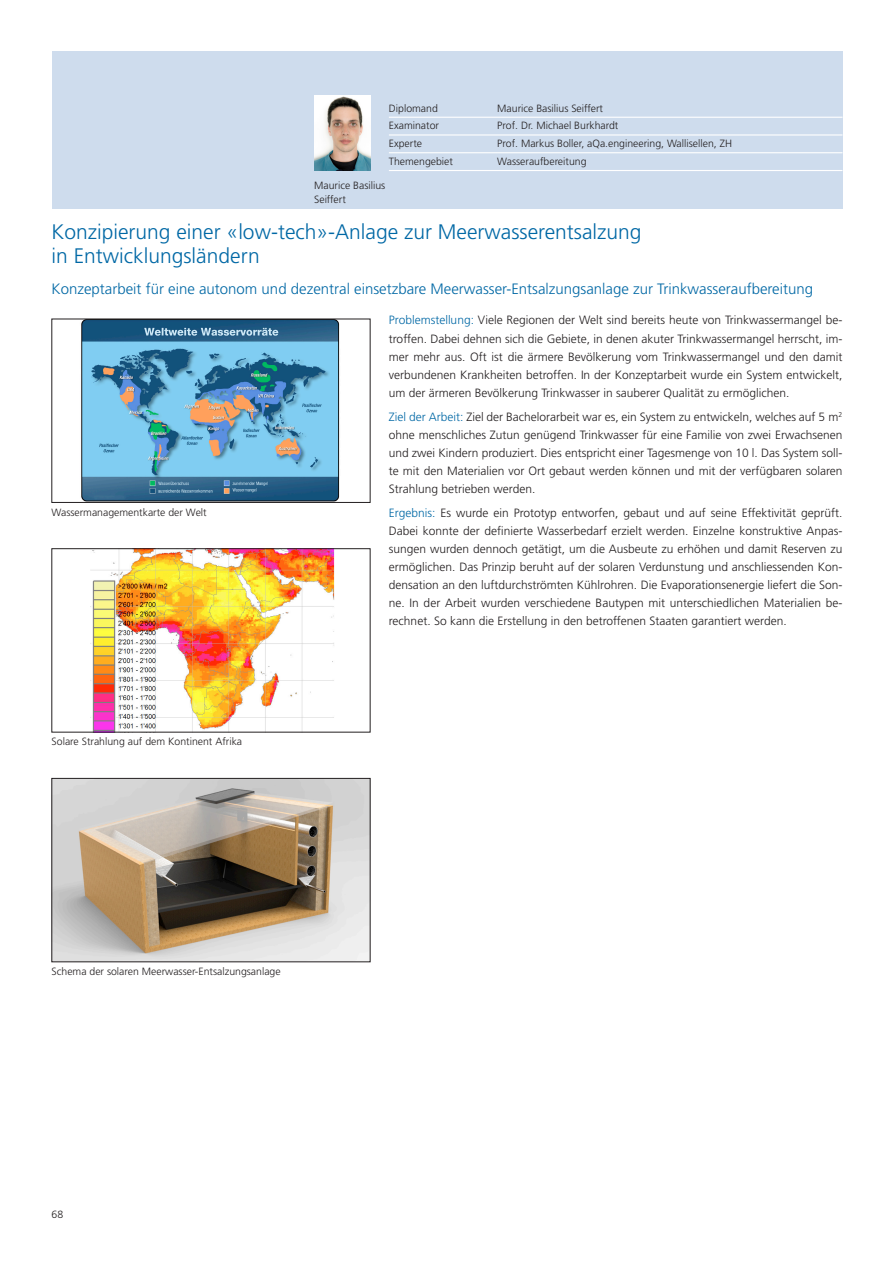
<style>
.page{position:relative;width:893px;height:1264px;background:#fff}
.page>*{position:absolute;margin:0;border:0;box-sizing:border-box;transform-origin:0 0}
.t1{font:300 21px/24px "Frutiger LT Pro";color:#0068a5}
.t2{font:300 15px "Frutiger LT Pro";color:#0068a5}
.t3{font:300 12px/18px "Frutiger LT Pro";color:#231f20;text-align:justify}
.t4{font:300 10.5px/13.5px "Frutiger LT Pro";color:#231f20}
.s1{color:#0068a5}
</style>
<div class="page">
<div style="left:52px;top:52px;width:790px;height:157px;background:#cedced"></div>
<img style="left:81px;top:321px;width:259px;height:179px">
<div style="left:52px;top:319px;width:318px;height:183px;border:1px solid #231f20"></div>
<img style="left:90px;top:550px;width:245px;height:180px">
<div style="left:52px;top:548px;width:318px;height:184px;border:1px solid #231f20"></div>
<img style="left:54px;top:780px;width:314px;height:179px">
<div style="left:52px;top:778px;width:318px;height:183px;border:1px solid #231f20"></div>
<hr style="left:389px;top:117px;width:453px;height:1px;background:#fff">
<hr style="left:389px;top:134px;width:453px;height:1px;background:#fff">
<hr style="left:389px;top:152px;width:453px;height:1px;background:#fff">
<hr style="left:389px;top:170px;width:453px;height:1px;background:#fff">
<img style="left:314px;top:96px;width:56px;height:75px">
<p class="t4" style="left:389px;top:101px;width:51px">Diplomand</p>
<p class="t4" style="left:497px;top:101px;width:107px">Maurice Basilius Seiffert</p>
<p class="t4" style="left:389px;top:119px;width:52px">Examinator</p>
<p class="t4" style="left:497px;top:119px;width:123px">Prof. Dr. Michael Burkhardt</p>
<p class="t4" style="left:389px;top:137px;width:35px">Experte</p>
<p class="t4" style="left:497px;top:137px;width:236px">Prof. Markus Boller, aQa.engineering, Wallisellen, ZH</p>
<p class="t4" style="left:389px;top:154px;width:66px">Themengebiet</p>
<p class="t4" style="left:497px;top:154px;width:91px">Wasseraufbereitung</p>
<p class="t4" style="left:314px;top:179px;width:73px">Maurice Basilius<br>Seiffert</p>
<h1 class="t1" style="left:52px;top:220px;width:592px">Konzipierung einer «low-tech»-Anlage zur Meerwasserentsalzung in Entwicklungsländern</h1>
<p class="t2" style="left:52px;top:280px;width:763px">Konzeptarbeit für eine autonom und dezentral einsetzbare Meerwasser-Entsalzungsanlage zur Trinkwasseraufbereitung</p>
<p class="t4" style="left:52px;top:505px;width:157px">Wassermanagementkarte der Welt</p>
<p class="t4" style="left:52px;top:735px;width:192px">Solare Strahlung auf dem Kontinent Afrika</p>
<p class="t4" style="left:52px;top:964px;width:231px">Schema der solaren Meerwasser-Entsalzungsanlage</p>
<p class="t4" style="left:52px;top:1206px;width:13px">68</p>
<p class="t3" style="left:389px;top:311px;width:455px"><span class="s1">Problemstellung:</span> Viele Regionen der Welt sind bereits heute von Trinkwassermangel be&shy;troffen. Dabei dehnen sich die Gebiete, in denen akuter Trinkwassermangel herrscht, im&shy;mer mehr aus. Oft ist die ärmere Bevölkerung vom Trinkwassermangel und den damit verbundenen Krankheiten betroffen. In der Konzeptarbeit wurde ein System entwickelt, um der ärmeren Bevölkerung Trinkwasser in sauberer Qualität zu ermöglichen.</p>
<p class="t3" style="left:389px;top:408px;width:455px"><span class="s1">Ziel der Arbeit:</span> Ziel der Bachelorarbeit war es, ein System zu entwickeln, welches auf 5 m<sup>2 </sup>ohne menschliches Zutun genügend Trinkwasser für eine Familie von zwei Erwachsenen und zwei Kindern produziert. Dies entspricht einer Tagesmenge von 10 l. Das System soll&shy;te mit den Materialien vor Ort gebaut werden können und mit der verfügbaren solaren Strahlung betrieben werden.</p>
<p class="t3" style="left:389px;top:504px;width:455px"><span class="s1">Ergebnis:</span> Es wurde ein Prototyp entworfen, gebaut und auf seine Effektivität geprüft.<br>Dabei konnte der definierte Wasserbedarf erzielt werden. Einzelne konstruktive Anpas&shy;sungen wurden dennoch getätigt, um die Ausbeute zu erhöhen und damit Reserven zu ermöglichen. Das Prinzip beruht auf der solaren Verdunstung und anschliessenden Kon&shy;densation an den luftdurchströmten Kühlrohren. Die Evaporationsenergie liefert die Son&shy;ne. In der Arbeit wurden verschiedene Bautypen mit unterschiedlichen Materialien be&shy;rechnet. So kann die Erstellung in den betroffenen Staaten garantiert werden.</p>
</div>
